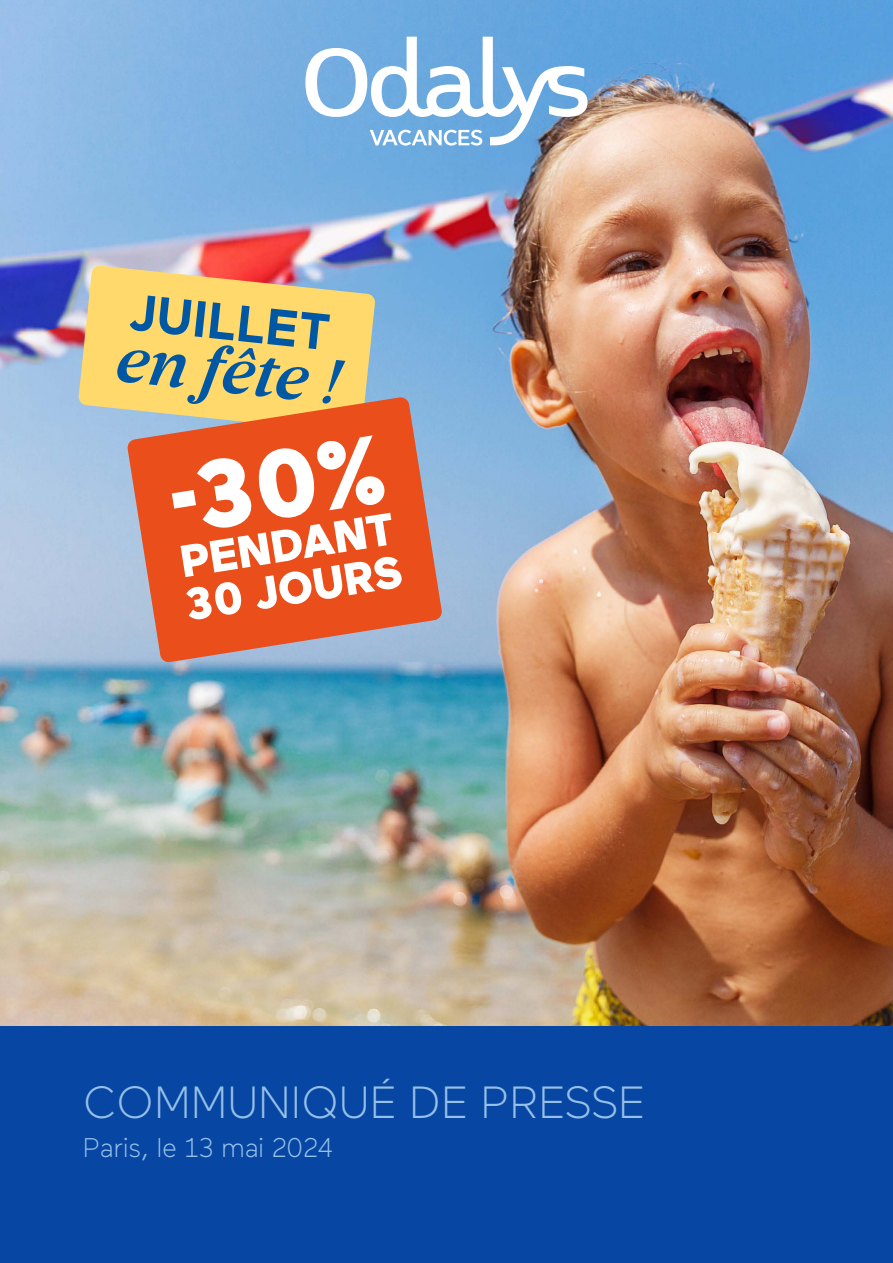
<style>
.page{position:relative;width:893px;height:1263px;background:#fff}
.page>*{position:absolute;margin:0;border:0;box-sizing:border-box;transform-origin:0 0}
.t1{font:900 96px "Maax";color:#fff}
.t2{font:italic 600 64.5px "Breve News";color:#0058a5}
.t3{font:700 51px "Maax";color:#0058a5}
.t4{font:300 45px "Maax";color:#96c0e8}
.t5{font:900 45px/43.5px "Maax";color:#fff}
.t6{font:300 27px "Maax";color:#96c0e8}
</style>
<div class="page">
<img style="left:0;top:0;width:893px;height:1027px">
<div style="left:0;top:1027px;width:893px;height:236px;background:#0747a3"></div>
<svg style="left:305px;top:37px;width:283px;height:109px"></svg>
<svg style="left:78px;top:265px;width:297px;height:169px;background:#f1cf78"></svg>
<svg style="left:127px;top:397px;width:315px;height:266px;background:#dc6943"></svg>
<p class="t3" style="left:133px;top:278px;width:202px;rotate:6deg">JUILLET</p>
<h2 class="t2" style="left:117px;top:322px;width:226px;rotate:6deg">en fête !</h2>
<h1 class="t1" style="left:162px;top:439px;width:215px;rotate:-9deg">-30%</h1>
<p class="t5" style="left:175px;top:539px;width:221px;rotate:-9deg">PENDANT<br>30 JOURS</p>
<p class="t4" style="left:83px;top:1073px;width:563px">COMMUNIQUÉ DE PRESSE</p>
<p class="t6" style="left:83px;top:1130px;width:252px">Paris, le 13 mai 2024</p>
</div>
